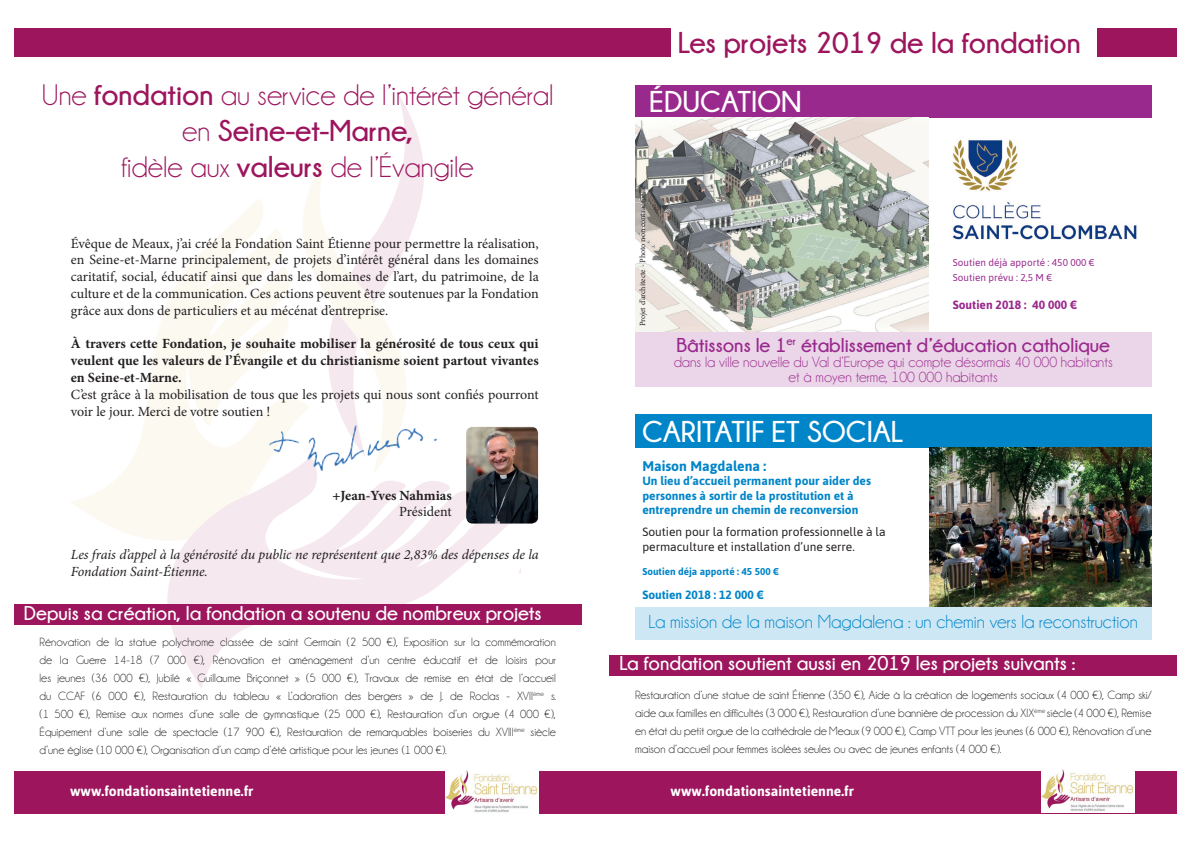
<style>
.page{position:relative;width:1191px;height:842px;background:#fff}
.page>*{position:absolute;margin:0;border:0;box-sizing:border-box;transform-origin:0 0}
.t1{font:30px/36px "Champagne&Limousines";color:#9c155d;text-align:center}
.t2{font:700 30px "Champagne&Limousines";color:#9c155d}
.t3{font:700 30px "Champagne&Limousines";color:#fff}
.t4{font:700 20px "Champagne&Limousines";color:#fff}
.t5{font:700 20px "Champagne&Limousines";color:#99298d}
.t6{font:19px "Champagne&Limousines";color:#0085c9}
.t7{font:15px/15px "Champagne&Limousines";color:#99298d;text-align:center}
.t8{font:14px/16.8px "Minion Pro";color:#231f20;text-align:justify}
.t9{font:700 14px/16.8px "Minion Pro";color:#231f20;text-align:justify}
.t10{font:italic 14px/16.8px "Minion Pro";letter-spacing:-.01em;color:#231f20}
.t11{font:700 14px "Asap";color:#fff}
.t12{font:700 14px "Asap";color:#0085c9}
.t13{font:12px/18px "Champagne&Limousines";color:#231f20;text-align:justify}
.t14{font:700 12px/14.4px "Asap";color:#0085c9}
.t15{font:12px/14.4px "Asap";color:#231f20}
.t16{font:700 12px "Asap";color:#99298d}
.t17{font:10px/14.4px "Asap";color:#99298d}
.t18{font:700 10px "Asap";color:#0085c9}
.t19{font:8px "Minion Pro";letter-spacing:-.005em;color:#231f20}
.s1{font-weight:700}
</style>
<div class="page">
<div style="left:14px;top:28px;width:656px;height:29px;background:#9c155d"></div>
<div style="left:1097px;top:28px;width:79px;height:29px;background:#9c155d"></div>
<div style="left:14px;top:771px;width:1162px;height:43px;background:#9c155d"></div>
<img style="left:446px;top:771px;width:93px;height:43px">
<img style="left:466px;top:427px;width:72px;height:96px">
<img style="left:260px;top:396px;width:186px;height:104px">
<img style="left:1041px;top:770px;width:93px;height:42px">
<div style="left:609px;top:655px;width:567px;height:20px;background:#9c155d"></div>
<div style="left:635px;top:415px;width:516px;height:33px;background:#0085c9"></div>
<div style="left:635px;top:607px;width:516px;height:33px;background:#cde7f4"></div>
<img style="left:929px;top:448px;width:222px;height:159px">
<div style="left:635px;top:85px;width:516px;height:33px;background:#99298d"></div>
<div style="left:635px;top:332px;width:516px;height:55px;background:#ebd5e8"></div>
<img style="left:952px;top:139px;width:185px;height:101px">
<img style="left:635px;top:118px;width:293px;height:214px">
<div style="left:14px;top:604px;width:567px;height:21px;background:#9c155d"></div>
<h1 class="t1" style="left:42px;top:77px;width:513px">Une <span class="s1">fondation</span> au service de l’intérêt général en <span class="s1">Seine-et-Marne,<br></span>fidèle aux <span class="s1">valeurs</span> de l’Évangile</h1>
<p class="t8" style="left:71px;top:235px;width:469px">Évêque de Meaux, j’ai créé la Fondation Saint Étienne pour permettre la réalisation, en Seine-et-Marne principalement, de projets d’intérêt général dans les domaines caritatif, social, éducatif ainsi que dans les domaines de l’art, du patrimoine, de la culture et de la communication. Ces actions peuvent être soutenues par la Fondation grâce aux dons de particuliers et au mécénat d’entreprise.</p>
<p class="t9" style="left:71px;top:335px;width:469px">À travers cette Fondation, je souhaite mobiliser la générosité de tous ceux qui veulent que les valeurs de l’Évangile et du christianisme soient partout vivantes en Seine-et-Marne.</p>
<p class="t8" style="left:71px;top:386px;width:469px">C’est grâce à la mobilisation de tous que les projets qui nous sont confiés pourront voir le jour. Merci de votre soutien !</p>
<p class="t9" style="left:332px;top:487px;width:121px">+Jean-Yves Nahmias</p>
<p class="t8" style="left:399px;top:504px;width:54px">Président</p>
<p class="t10" style="left:71px;top:546px;width:469px">Les frais d’appel à la générosité du public ne représentent que 2,83% des dépenses de la<br>Fondation Saint-Étienne.</p>
<h2 class="t4" style="left:24px;top:602px;width:519px">Depuis sa création, la fondation a soutenu de nombreux projets</h2>
<p class="t13" style="left:40px;top:633px;width:518px">Rénovation de la statue polychrome classée de saint Germain (2 500 €), Exposition sur la commémoration de la Guerre 14-18 (7 000 €), Rénovation et aménagement d’un centre éducatif et de loisirs pour les jeunes (36 000 €), Jubilé « Guillaume Briçonnet » (5 000 €), Travaux de remise en état de l’accueil du CCAF (6 000 €), Restauration du tableau « L’adoration des bergers » de J. de Roclas - XVII<sup>ème</sup> s. (1 500 €), Remise aux normes d’une salle de gymnastique (25 000 €), Restauration d’un orgue (4 000 €), Équipement d’une salle de spectacle (17 900 €), Restauration de remarquables boiseries du XVIII<sup>ème</sup> siècle d’une église (10 000 €), Organisation d’un camp d’été artistique pour les jeunes (1 000 €).</p>
<h1 class="t2" style="left:677px;top:26px;width:404px">Les projets 2019 de la fondation</h1>
<h1 class="t3" style="left:649px;top:85px;width:154px">ÉDUCATION</h1>
<p class="t19" style="left:637px;top:326px;width:142px;rotate:-90deg">Projet d’architecte - Photo non contractuelle</p>
<p class="t17" style="left:952px;top:255px;width:144px">Soutien déjà apporté : 450 000 €<br>Soutien prévu : 2,5 M €</p>
<p class="t16" style="left:952px;top:298px;width:126px">Soutien 2018 : 40 000 €</p>
<h2 class="t5" style="left:676px;top:334px;width:435px">Bâtissons le 1<sup>er</sup> établissement d’éducation catholique</h2>
<p class="t7" style="left:673px;top:354px;width:440px">dans la ville nouvelle du Val d’Europe qui compte désormais 40 000 habitants et à moyen terme, 100 000 habitants</p>
<h1 class="t3" style="left:642px;top:415px;width:262px">CARITATIF ET SOCIAL</h1>
<p class="t12" style="left:642px;top:458px;width:125px">Maison Magdalena :</p>
<p class="t14" style="left:642px;top:474px;width:230px">Un lieu d’accueil permanent pour aider des personnes à sortir de la prostitution et à entreprendre un chemin de reconversion</p>
<p class="t15" style="left:642px;top:525px;width:245px">Soutien pour la formation professionnelle à la permaculture et installation d’une serre.</p>
<p class="t18" style="left:642px;top:565px;width:138px">Soutien déja apporté : 45 500 €</p>
<p class="t14" style="left:642px;top:587px;width:123px">Soutien 2018 : 12 000 €</p>
<h3 class="t6" style="left:648px;top:612px;width:491px">La mission de la maison Magdalena : un chemin vers la reconstruction</h3>
<h2 class="t4" style="left:619px;top:652px;width:457px">La fondation soutient aussi en 2019 les projets suivants :</h2>
<p class="t13" style="left:635px;top:686px;width:518px">Restauration d’une statue de saint Étienne (350 €), Aide à la création de logements sociaux (4 000 €), Camp ski/ aide aux familles en difficultés (3 000 €), Restauration d’une bannière de procession du XIX<sup>ème</sup> siècle (4 000 €), Remise en état du petit orgue de la cathédrale de Meaux (9 000 €), Camp VTT pour les jeunes (6 000 €), Rénovation d’une maison d’accueil pour femmes isolées seules ou avec de jeunes enfants (4 000 €).</p>
<p class="t11" style="left:70px;top:783px;width:185px">www.fondationsaintetienne.fr</p>
<p class="t11" style="left:670px;top:783px;width:185px">www.fondationsaintetienne.fr</p>
</div>
